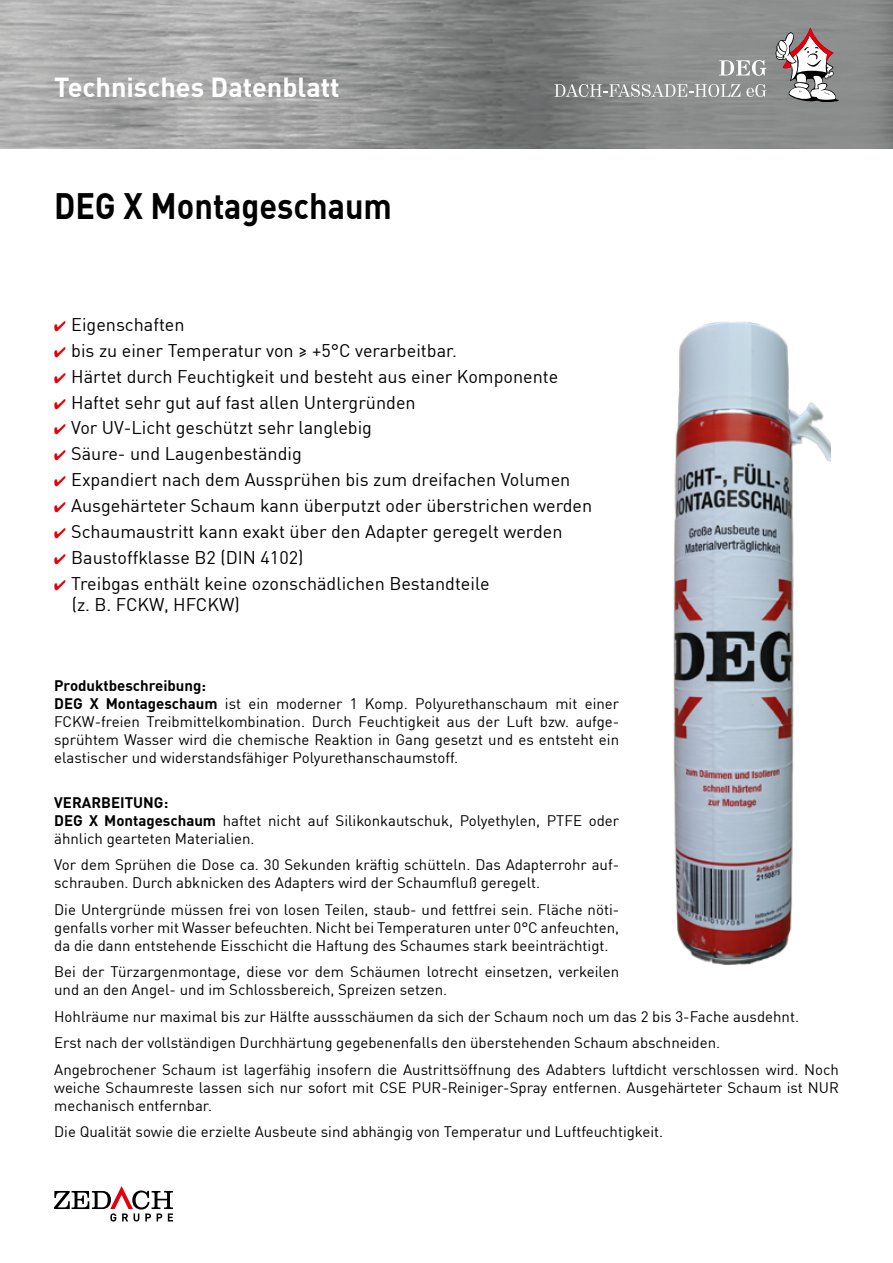
<style>
.page{position:relative;width:893px;height:1263px;background:#fff}
.page>*{position:absolute;margin:0;border:0;box-sizing:border-box;transform-origin:0 0}
.t1{font:700 36px "DIN Pro";color:#000;scale:.9 1}
.t2{font:700 27px "DIN Pro";color:#fff}
.t3{font:18px/25.8px "DIN Pro";color:#000}
.t4{font:15px/18px "DIN Pro";color:#000}
.s1{font-weight:700}
</style>
<div class="page">
<img style="left:673px;top:321px;width:158px;height:645px">
<img style="left:0;top:0;width:893px;height:149px">
<svg style="left:775px;top:28px;width:64px;height:74px"></svg>
<svg style="left:719px;top:60px;width:47px;height:16px"></svg>
<svg style="left:554px;top:84px;width:186px;height:13px"></svg>
<svg style="left:746px;top:84px;width:21px;height:13px"></svg>
<svg style="left:54px;top:1186px;width:119px;height:35px"></svg>
<h2 class="t2" style="left:54px;top:66px;width:287px">Technisches Datenblatt</h2>
<h1 class="t1" style="left:54px;top:178px;width:377px">DEG X Montageschaum</h1>
<p class="t3" style="left:71px;top:310px;width:523px">Eigenschaften<br>bis zu einer Temperatur von ≥ +5°C verarbeitbar.<br>Härtet durch Feuchtigkeit und besteht aus einer Komponente Haftet sehr gut auf fast allen Untergründen<br>Vor UV-Licht geschützt sehr langlebig<br>Säure- und Laugenbeständig<br>Expandiert nach dem Aussprühen bis zum dreifachen Volumen Ausgehärteter Schaum kann überputzt oder überstrichen werden Schaumaustritt kann exakt über den Adapter geregelt werden Baustoffklasse B2 (DIN 4102)<br>Treibgas enthält keine ozonschädlichen Bestandteile</p>
<p class="t3" style="left:72px;top:590px;width:170px">(z. B. FCKW, HFCKW)</p>
<p class="t4" style="left:54px;top:676px;width:566px"><span class="s1">Produktbeschreibung:<br>DEG X Montageschaum</span> ist ein moderner 1 Komp. Polyurethanschaum mit einer FCKW-freien Treibmittelkombination. Durch Feuchtigkeit aus der Luft bzw. aufge&shy;sprühtem Wasser wird die chemische Reaktion in Gang gesetzt und es entsteht ein elastischer und widerstandsfähiger Polyurethanschaumstoff.</p>
<p class="t4" style="left:54px;top:792px;width:566px"><span class="s1">VERARBEITUNG:<br>DEG X Montageschaum</span> haftet nicht auf Silikonkautschuk, Polyethylen, PTFE oder ähnlich gearteten Materialien.</p>
<p class="t4" style="left:54px;top:855px;width:566px">Vor dem Sprühen die Dose ca. 30 Sekunden kräftig schütteln. Das Adapterrohr auf&shy;schrauben. Durch abknicken des Adapters wird der Schaumfluß geregelt.</p>
<p class="t4" style="left:54px;top:899px;width:566px;text-align:justify">Die Untergründe müssen frei von losen Teilen, staub- und fettfrei sein. Fläche nöti&shy;genfalls vorher mit Wasser befeuchten. Nicht bei Temperaturen unter 0°C anfeuchten, da die dann entstehende Eisschicht die Haftung des Schaumes stark beeinträchtigt.</p>
<p class="t4" style="left:54px;top:962px;width:566px">Bei der Türzargenmontage, diese vor dem Schäumen lotrecht einsetzen, verkeilen und an den Angel- und im Schlossbereich, Spreizen setzen.</p>
<p class="t4" style="left:54px;top:1002px;width:786px;line-height:26.5px">Hohlräume nur maximal bis zur Hälfte aussschäumen da sich der Schaum noch um das 2 bis 3-Fache ausdehnt.<br>Erst nach der vollständigen Durchhärtung gegebenenfalls den überstehenden Schaum abschneiden.<br>Angebrochener Schaum ist lagerfähig insofern die Austrittsöffnung des Adabters luftdicht verschlossen wird. Noch</p>
<p class="t4" style="left:54px;top:1077px;width:786px">weiche Schaumreste lassen sich nur sofort mit CSE PUR-Reiniger-Spray entfernen. Ausgehärteter Schaum ist NUR mechanisch entfernbar.</p>
<p class="t4" style="left:54px;top:1122px;width:610px">Die Qualität sowie die erzielte Ausbeute sind abhängig von Temperatur und Luftfeuchtigkeit.</p>
</div>
